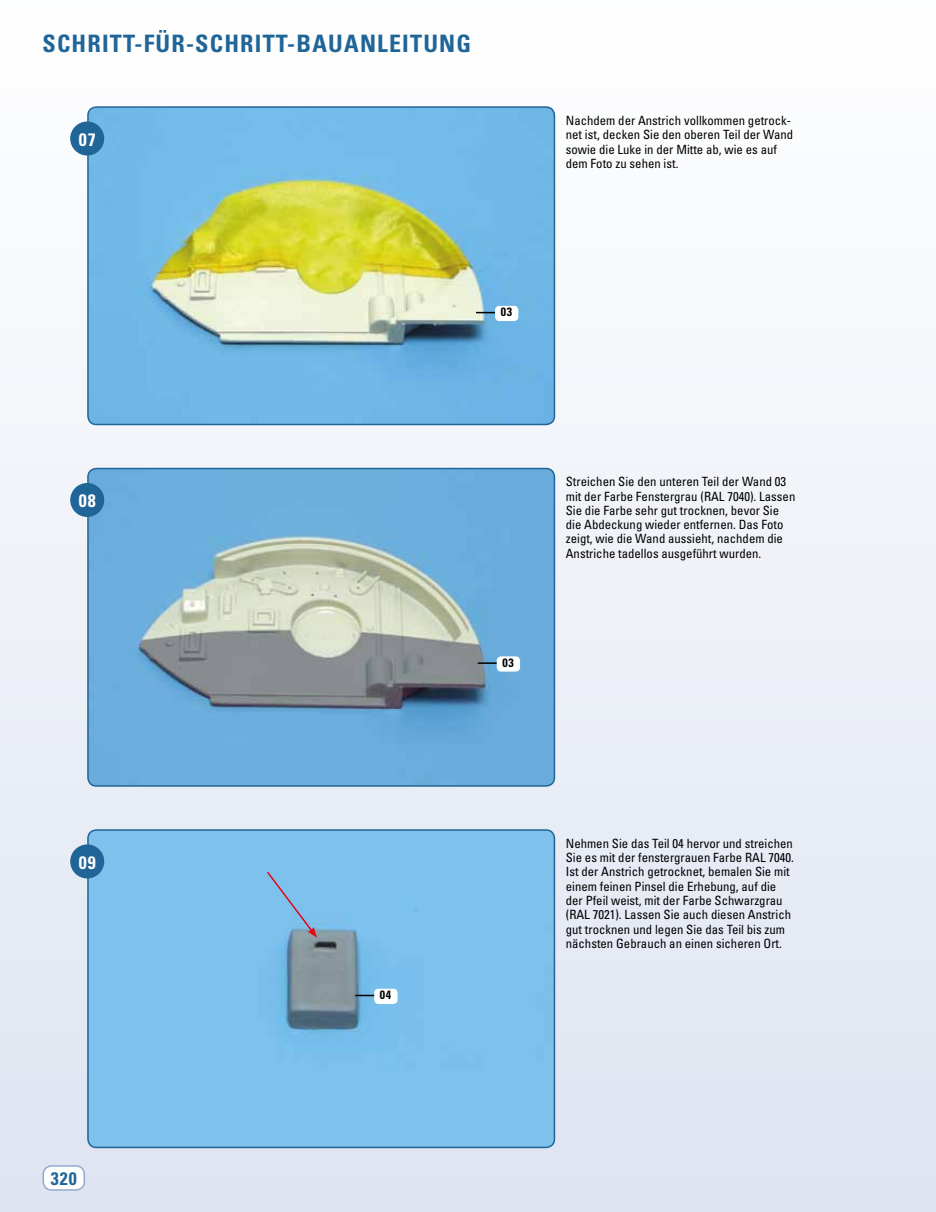
<style>
.page{position:relative;width:936px;height:1212px;background:#fff}
.page>*{position:absolute;margin:0;border:0;box-sizing:border-box;transform-origin:0 0}
.t1{font:700 condensed 24px "Univers";letter-spacing:.05em;color:#206598}
.t2{font:700 condensed 18px "Univers";color:#fff}
.t3{font:700 condensed 18px "Univers";color:#206598}
.t4{font:condensed 12.75px/14.2px "Univers";color:#000}
.t5{font:700 condensed 12px "Univers";color:#000}
</style>
<div class="page">
<div style="left:0;top:0;width:935px;height:1212px;background:linear-gradient(to bottom,#fff,#dee4f0)"></div>
<div style="left:43px;top:1166px;width:41px;height:24px;background:#fff;border-radius:9px"></div>
<div style="left:43px;top:1165px;width:42px;height:26px;border:2px solid #93aacb;border-radius:9px"></div>
<img style="left:88px;top:107px;width:466px;height:317px">
<div style="left:87px;top:106px;width:468px;height:319px;border:2px solid #206598;border-radius:9px"></div>
<div style="left:70px;top:121px;width:34px;height:35px;background:#206598;border-radius:50%"></div>
<img style="left:88px;top:830px;width:466px;height:317px">
<div style="left:87px;top:829px;width:468px;height:319px;border:2px solid #206598;border-radius:9px"></div>
<div style="left:70px;top:844px;width:34px;height:34px;background:#206598;border-radius:50%"></div>
<img style="left:88px;top:468px;width:466px;height:318px">
<div style="left:87px;top:468px;width:468px;height:319px;border:2px solid #206598;border-radius:9px"></div>
<div style="left:70px;top:483px;width:34px;height:34px;background:#206598;border-radius:50%"></div>
<hr style="left:476px;top:312px;width:30px;height:1px;background:#000">
<hr style="left:477px;top:662px;width:31px;height:2px;background:#000">
<hr style="left:355px;top:995px;width:31px;height:1px;background:#000">
<div style="left:495px;top:306px;width:23px;height:15px;background:#fff;border-radius:4px"></div>
<div style="left:496px;top:656px;width:24px;height:15px;background:#fff;border-radius:4px"></div>
<div style="left:374px;top:989px;width:23px;height:15px;background:#fff;border-radius:4px"></div>
<svg style="left:265px;top:870px;width:52px;height:68px"></svg>
<h1 class="t1" style="left:43px;top:29px;width:430px">SCH RITT-FÜR-SCH RITT-BAUANLEITUNG</h1>
<h2 class="t2" style="left:79px;top:128px;width:18px">07</h2>
<p class="t4" style="left:566px;top:113px;width:229px">Nachdem der Anstrich vollkommen getrock&shy;net ist, decken Sie den oberen Teil der Wand sowie die Luke in der Mitte ab, wie es auf dem Foto zu sehen ist.</p>
<p class="t5" style="left:500px;top:305px;width:13px">03</p>
<h2 class="t2" style="left:79px;top:490px;width:18px">08</h2>
<p class="t5" style="left:502px;top:655px;width:13px">03</p>
<p class="t4" style="left:566px;top:475px;width:231px">Streichen Sie den unteren Teil der Wand 03 mit der Farbe Fenstergrau (RAL 7040). Lassen Sie die Farbe sehr gut trocknen, bevor Sie die Abdeckung wieder entfernen. Das Foto zeigt, wie die Wand aussieht, nachdem die Anstriche tadellos ausgeführt wurden.</p>
<h2 class="t2" style="left:79px;top:851px;width:18px">09</h2>
<p class="t5" style="left:380px;top:987px;width:13px">04</p>
<p class="t4" style="left:566px;top:836px;width:230px">Nehmen Sie das Teil 04 hervor und streichen Sie es mit der fenstergrauen Farbe RAL 7040.<br>Ist der Anstrich getrocknet, bemalen Sie mit einem feinen Pinsel die Erhebung, auf die der Pfeil weist, mit der Farbe Schwarzgrau (RAL 7021). Lassen Sie auch diesen Anstrich gut trocknen und legen Sie das Teil bis zum nächsten Gebrauch an einen sicheren Ort.</p>
<h2 class="t3" style="left:51px;top:1167px;width:27px">320</h2>
</div>
